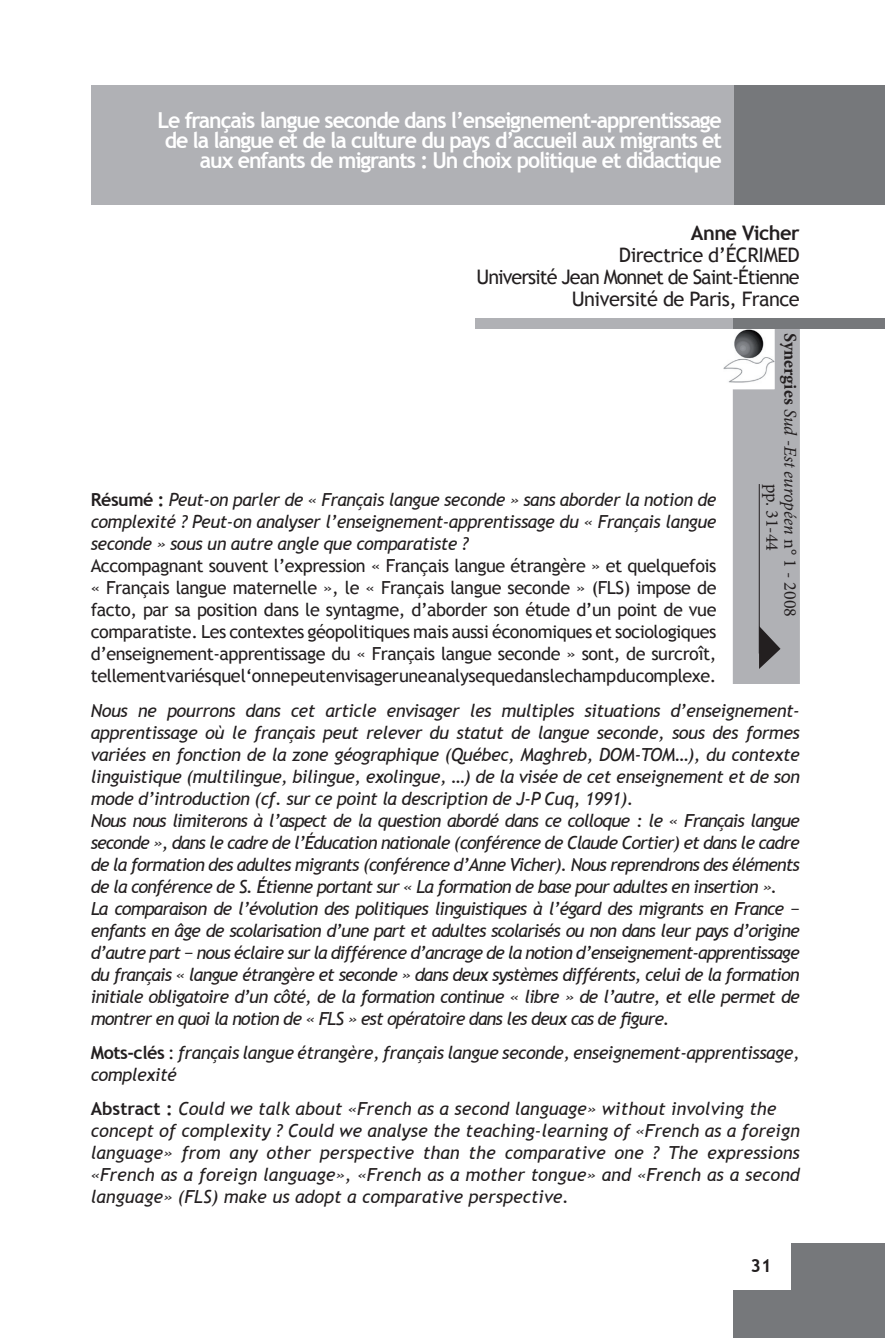
<style>
.page{position:relative;width:885px;height:1338px;background:#fff}
.page>*{position:absolute;margin:0;border:0;box-sizing:border-box;transform-origin:0 0}
.t1{font:700 22px/20px "Trebuchet MS";letter-spacing:-.05em;color:#fff;text-align:right}
.t2{font:20px/22px "Trebuchet MS";letter-spacing:-.025em;color:#231f20;text-align:right}
.t3{font:700 20px "Trebuchet MS";letter-spacing:-.025em;color:#231f20}
.t4{font:italic 18px/22px "Trebuchet MS";letter-spacing:-.05em;color:#231f20}
.t5{font:18px/22px "Trebuchet MS";letter-spacing:-.025em;color:#231f20;text-align:justify}
.t6{font:italic 18px/22px "Trebuchet MS";color:#231f20}
.t7{font:italic 18px/22px "Trebuchet MS";letter-spacing:-.025em;color:#231f20}
.t8{font:18px/18px "Minion Pro";color:#231f20}
.t9{font:700 18px "Trebuchet MS";color:#231f20}
.s1{font-weight:700;font-style:normal}
.s2{font-weight:700}
.s3{font-style:italic}
.s4{font-style:normal}
</style>
<div class="page">
<div style="left:733px;top:1243px;width:151px;height:95px;background:#76787b"></div>
<div style="left:731px;top:1242px;width:59px;height:48px;background:#fff"></div>
<div style="left:475px;top:318px;width:260px;height:11px;background:#b0b1b5"></div>
<div style="left:730px;top:85px;width:154px;height:119px;background:#76787b"></div>
<div style="left:732px;top:327px;width:67px;height:357px;background:#b0b1b5"></div>
<div style="left:733px;top:318px;width:151px;height:11px;background:#76787b"></div>
<svg style="left:759px;top:626px;width:21px;height:43px"></svg>
<img style="left:723px;top:329px;width:51px;height:60px">
<hr style="left:758px;top:484px;width:1px;height:170px;background:#231f20">
<div style="left:91px;top:85px;width:642px;height:120px;background:#b0b1b5"></div>
<p class="t1" style="left:157px;top:110px;width:566px">Le français langue seconde dans l’enseignement-apprentissage de la langue et de la culture du pays d’accueil aux migrants et aux enfants de migrants : Un choix politique et didactique</p>
<p class="t3" style="left:690px;top:220px;width:110px">Anne Vicher</p>
<p class="t2" style="left:476px;top:244px;width:325px">Directrice d’ÉCRIMED<br>Université Jean Monnet de Saint-Étienne<br>Université de Paris, France</p>
<p class="t7" style="left:91px;top:488px;width:627px;text-align:justify"><span class="s1">Résumé :</span> Peut-on parler de « Français langue seconde » sans aborder la notion de complexité ? Peut-on analyser l’enseignement-apprentissage du « Français langue seconde » sous un autre angle que comparatiste ?</p>
<p class="t5" style="left:91px;top:554px;width:627px">Accompagnant souvent l’expression « Français langue étrangère » et quelquefois « Français langue maternelle », le « Français langue seconde » (FLS) impose de facto, par sa position dans le syntagme, d’aborder son étude d’un point de vue comparatiste. Les contextes géopolitiques mais aussi économiques et sociologiques d’enseignement-apprentissage du « Français langue seconde » sont, de surcroît, tellement variés que l‘on ne peut envisager une analyse que dans le champ du complexe.</p>
<p class="t8" style="left:799px;top:484px;width:135px;text-indent:-151px;rotate:90deg"><span class="s2">Synergies</span> <span class="s3">Sud -Est européen</span> n° 1 - 2008 pp. 31-44</p>
<p class="t4" style="left:91px;top:700px;width:710px">Nous ne pourrons dans cet article envisager les multiples situations d’enseignement&shy;apprentissage où le français peut relever du statut de langue seconde, sous des formes variées en fonction de la zone géographique (Québec, Maghreb, DOM-TOM…), du contexte linguistique (multilingue, bilingue, exolingue, …) de la visée de cet enseignement et de son mode d’introduction (cf. sur ce point la description de J-P Cuq, 1991).<br>Nous nous limiterons à l’aspect de la question abordé dans ce colloque : le « Français langue seconde », dans le cadre de l’Éducation nationale (conférence de Claude Cortier) et dans le cadre de la formation des adultes migrants (conférence d’Anne Vicher). Nous reprendrons des éléments de la conférence de S. Étienne portant sur « La formation de base pour adultes en insertion ».<br>La comparaison de l’évolution des politiques linguistiques à l’égard des migrants en France − enfants en âge de scolarisation d’une part et adultes scolarisés ou non dans leur pays d’origine d’autre part − nous éclaire sur la différence d’ancrage de la notion d’enseignement-apprentissage du français « langue étrangère et seconde » dans deux systèmes différents, celui de la formation initiale obligatoire d’un côté, de la formation continue « libre » de l’autre, et elle permet de montrer en quoi la notion de « FLS » est opératoire dans les deux cas de figure.</p>
<p class="t7" style="left:91px;top:1042px;width:710px"><span class="s1">Mots-clés</span> <span class="s4">:</span> français langue étrangère, français langue seconde, enseignement-apprentissage, complexité</p>
<p class="t6" style="left:91px;top:1098px;width:710px"><span class="s1">Abstract :</span> Could we talk about «French as a second language» without involving the concept of complexity ? Could we analyse the teaching-learning of «French as a foreign language» from any other perspective than the comparative one ? The expressions «French as a foreign language», «French as a mother tongue» and «French as a second language» (FLS) make us adopt a comparative perspective.</p>
<p class="t9" style="left:750px;top:1255px;width:23px">31</p>
</div>
